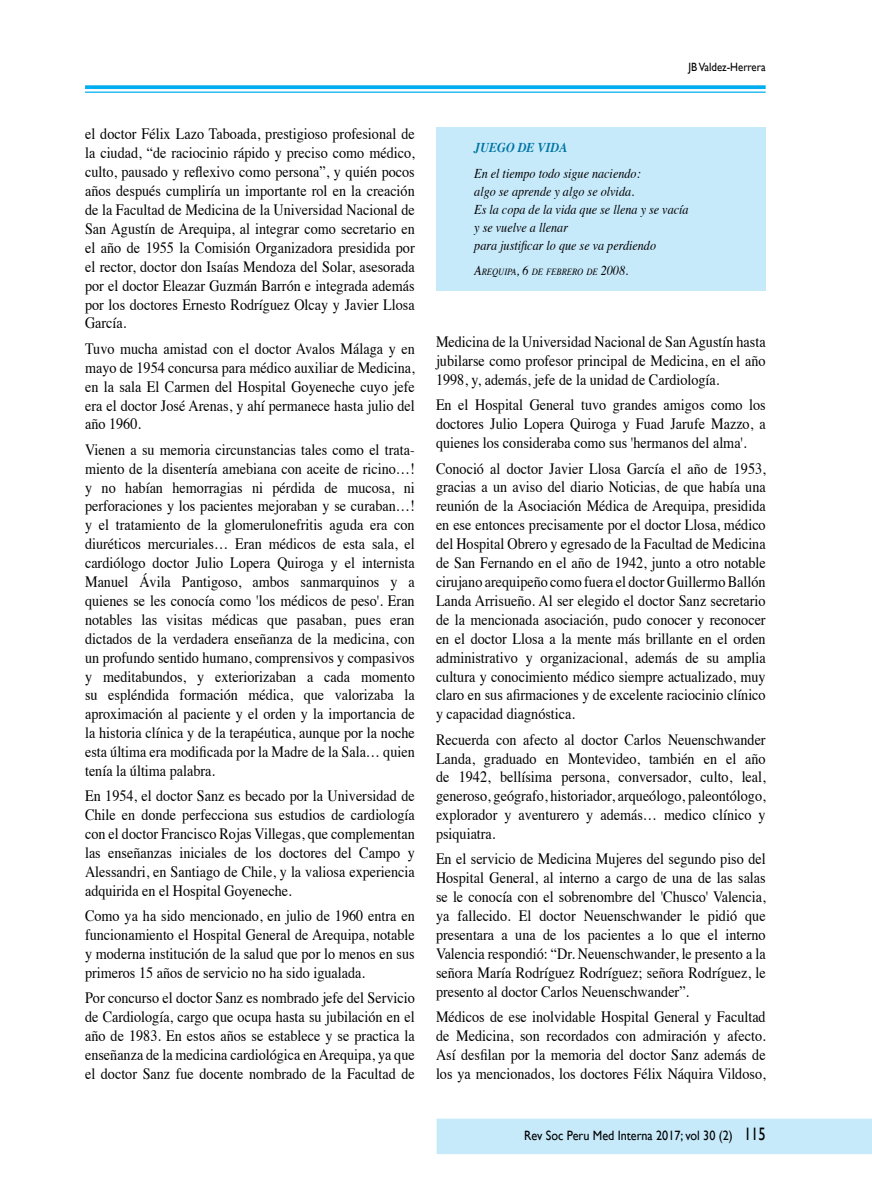
<style>
.page{position:relative;width:872px;height:1191px;background:#fff}
.page>*{position:absolute;margin:0;border:0;box-sizing:border-box;transform-origin:0 0}
.t1{font:15.75px/18.9px "Times";color:#000;text-align:justify;scale:.9 1}
.t2{font:italic 13.5px/18px "Times";color:#000;scale:.9 1}
.t3{font:13.5px "Gill Sans";color:#000;scale:.9 1}
.t4{font:italic 700 13.5px "Times";color:#0076a3;scale:.9 1}
.t5{font:12px "Gill Sans";color:#000;scale:.9 1}
.t6{font:italic 9.45px "Times";color:#000;scale:.9 1}
.s1{font-size:13.5px}
.s2{font-size:18px}
</style>
<div class="page">
<div style="left:436px;top:1118px;width:436px;height:36px;background:#c7eafb"></div>
<svg style="left:85px;top:85px;width:680px;height:4px;background:#13b4f0"></svg>
<hr style="left:85px;top:92px;width:680px;height:1px;background:#00aeef">
<div style="left:436px;top:128px;width:329px;height:163px;background:#c7eafb"></div>
<p class="t5" style="left:688px;top:60px;width:87px">JB Valdez-Herrera</p>
<p class="t1" style="left:85px;top:123px;width:368px">el doctor Félix Lazo Taboada, prestigioso profesional de la ciudad, “de raciocinio rápido y preciso como médico, culto, pausado y reflexivo como persona”, y quién pocos años después cumpliría un importante rol en la creación de la Facultad de Medicina de la Universidad Nacional de San Agustín de Arequipa, al integrar como secretario en el año de 1955 la Comisión Organizadora presidida por el rector, doctor don Isaías Mendoza del Solar, asesorada por el doctor Eleazar Guzmán Barrón e integrada además por los doctores Ernesto Rodríguez Olcay y Javier Llosa García.</p>
<p class="t1" style="left:85px;top:338px;width:368px">Tuvo mucha amistad con el doctor Avalos Málaga y en mayo de 1954 concursa para médico auxiliar de Medicina, en la sala El Carmen del Hospital Goyeneche cuyo jefe era el doctor José Arenas, y ahí permanece hasta julio del año 1960.</p>
<p class="t1" style="left:85px;top:438px;width:368px">Vienen a su memoria circunstancias tales como el trata&shy;miento de la disentería amebiana con aceite de ricino…! y no habían hemorragias ni pérdida de mucosa, ni perforaciones y los pacientes mejoraban y se curaban…! y el tratamiento de la glomerulonefritis aguda era con diuréticos mercuriales… Eran médicos de esta sala, el cardiólogo doctor Julio Lopera Quiroga y el internista Manuel Ávila Pantigoso, ambos sanmarquinos y a quienes se les conocía como 'los médicos de peso'. Eran notables las visitas médicas que pasaban, pues eran dictados de la verdadera enseñanza de la medicina, con un profundo sentido humano, comprensivos y compasivos y meditabundos, y exteriorizaban a cada momento su espléndida formación médica, que valorizaba la aproximación al paciente y el orden y la importancia de la historia clínica y de la terapéutica, aunque por la noche esta última era modificada por la Madre de la Sala… quien tenía la última palabra.</p>
<p class="t1" style="left:85px;top:785px;width:368px">En 1954, el doctor Sanz es becado por la Universidad de Chile en donde perfecciona sus estudios de cardiología con el doctor Francisco Rojas Villegas, que complementan las enseñanzas iniciales de los doctores del Campo y Alessandri, en Santiago de Chile, y la valiosa experiencia adquirida en el Hospital Goyeneche.</p>
<p class="t1" style="left:85px;top:905px;width:368px">Como ya ha sido mencionado, en julio de 1960 entra en funcionamiento el Hospital General de Arequipa, notable y moderna institución de la salud que por lo menos en sus primeros 15 años de servicio no ha sido igualada.</p>
<p class="t1" style="left:85px;top:987px;width:368px">Por concurso el doctor Sanz es nombrado jefe del Servicio de Cardiología, cargo que ocupa hasta su jubilación en el año de 1983. En estos años se establece y se practica la enseñanza de la medicina cardiológica en Arequipa, ya que el doctor Sanz fue docente nombrado de la Facultad de</p>
<p class="t4" style="left:474px;top:135px;width:105px">JUEGO DE VIDA</p>
<p class="t2" style="left:474px;top:163px;width:240px">En el tiempo todo sigue naciendo:<br>algo se aprende y algo se olvida.<br>Es la copa de la vida que se llena y se vacía y se vuelve a llenar<br>para justificar lo que se va perdiendo</p>
<p class="t6" style="left:474px;top:264px;width:172px"><span class="s1">A</span>REQUIPA<span class="s1">, 6</span> DE FEBRERO DE <span class="s1">2008.</span></p>
<p class="t1" style="left:436px;top:331px;width:368px">Medicina de la Universidad Nacional de San Agustín hasta jubilarse como profesor principal de Medicina, en el año 1998, y, además, jefe de la unidad de Cardiología.</p>
<p class="t1" style="left:436px;top:394px;width:368px">En el Hospital General tuvo grandes amigos como los doctores Julio Lopera Quiroga y Fuad Jarufe Mazzo, a quienes los consideraba como sus 'hermanos del alma'.</p>
<p class="t1" style="left:436px;top:457px;width:368px">Conoció al doctor Javier Llosa García el año de 1953, gracias a un aviso del diario Noticias, de que había una reunión de la Asociación Médica de Arequipa, presidida en ese entonces precisamente por el doctor Llosa, médico del Hospital Obrero y egresado de la Facultad de Medicina de San Fernando en el año de 1942, junto a otro notable cirujano arequipeño como fuera el doctor Guillermo Ballón Landa Arrisueño. Al ser elegido el doctor Sanz secretario de la mencionada asociación, pudo conocer y reconocer en el doctor Llosa a la mente más brillante en el orden administrativo y organizacional, además de su amplia cultura y conocimiento médico siempre actualizado, muy claro en sus afirmaciones y de excelente raciocinio clínico y capacidad diagnóstica.</p>
<p class="t1" style="left:436px;top:728px;width:368px">Recuerda con afecto al doctor Carlos Neuenschwander Landa, graduado en Montevideo, también en el año de 1942, bellísima persona, conversador, culto, leal, generoso, geógrafo, historiador, arqueólogo, paleontólogo, explorador y aventurero y además… medico clínico y psiquiatra.</p>
<p class="t1" style="left:436px;top:848px;width:368px">En el servicio de Medicina Mujeres del segundo piso del Hospital General, al interno a cargo de una de las salas se le conocía con el sobrenombre del 'Chusco' Valencia, ya fallecido. El doctor Neuenschwander le pidió que presentara a una de los pacientes a lo que el interno Valencia respondió: “Dr. Neuenschwander, le presento a la señora María Rodríguez Rodríguez; señora Rodríguez, le presento al doctor Carlos Neuenschwander”.</p>
<p class="t1" style="left:436px;top:1006px;width:368px">Médicos de ese inolvidable Hospital General y Facultad de Medicina, son recordados con admiración y afecto.<br>Así desfilan por la memoria del doctor Sanz además de los ya mencionados, los doctores Félix Náquira Vildoso,</p>
<p class="t3" style="left:524px;top:1127px;width:270px">Rev Soc Peru Med Interna 2017; vol 30 (2) <span class="s2">115</span></p>
</div>
